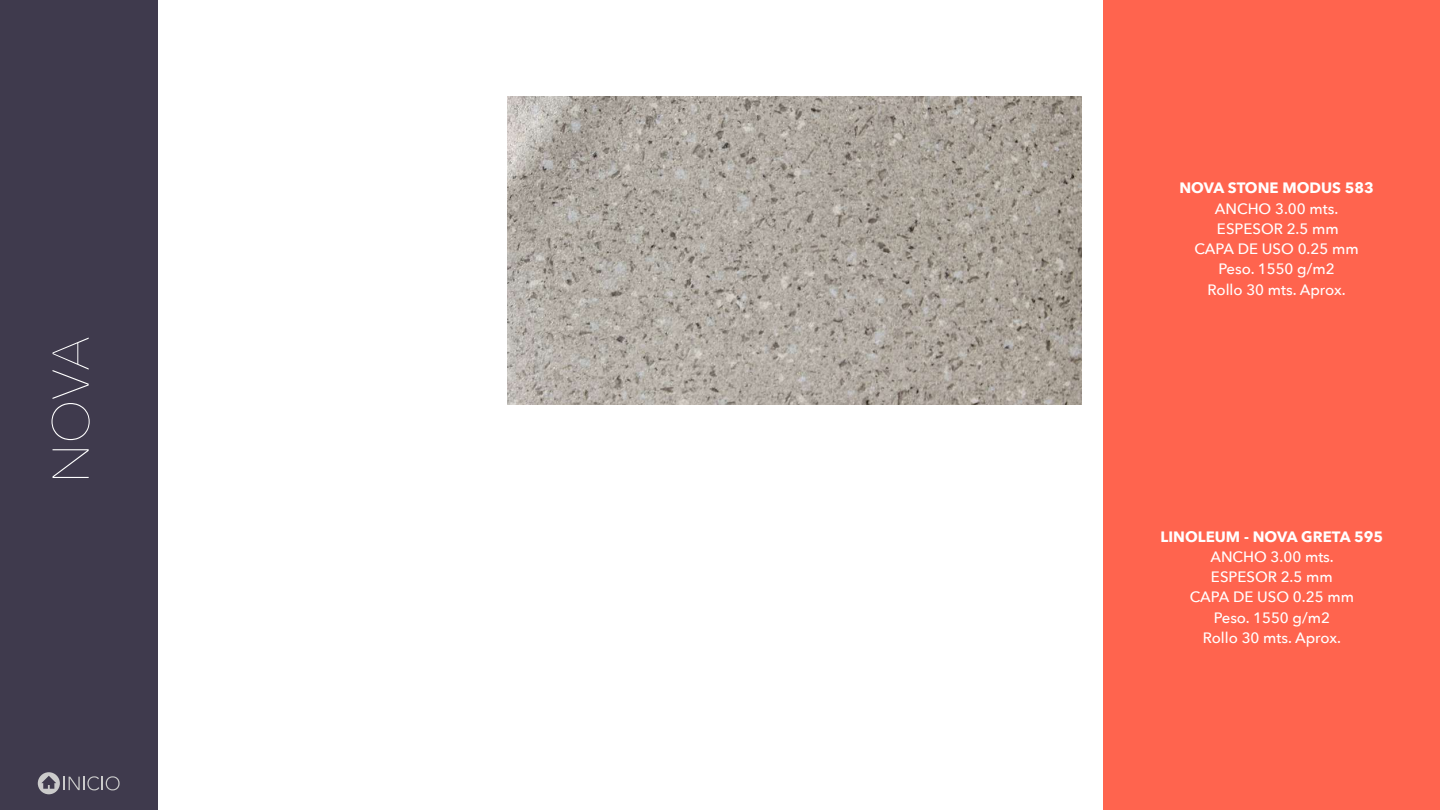
<style>
.page{position:relative;width:1440px;height:810px;background:#fff}
.page>*{position:absolute;margin:0;border:0;box-sizing:border-box;transform-origin:0 0}
.t1{font:200 51px "Avenir Next";color:#fff}
.t2{font:500 15px/20.2px "Avenir Next";color:#fff;text-align:center}
.t3{font:700 15px "Avenir Next";color:#fff}
</style>
<div class="page">
<div style="left:1104px;top:0;width:336px;height:810px;background:#ff644e"></div>
<div style="left:0;top:0;width:157px;height:810px;background:#3f3a4d"></div>
<svg style="left:38px;top:772px;width:82px;height:22px"></svg>
<img style="left:508px;top:96px;width:573px;height:309px">
<h1 class="t1" style="left:38px;top:483px;width:148px;rotate:-90deg">NOVA</h1>
<p class="t3" style="left:1179px;top:178px;width:196px">NOVA STONE MODUS 583</p>
<p class="t2" style="left:1195px;top:199px;width:166px">ANCHO 3.00 mts.<br>ESPESOR 2.5 mm<br>CAPA DE USO 0.25 mm<br>Peso. 1550 g/m2<br>Rollo 30 mts. Aprox.</p>
<p class="t3" style="left:1161px;top:527px;width:224px">LINOLEUM - NOVA GRETA 595</p>
<p class="t2" style="left:1190px;top:547px;width:166px">ANCHO 3.00 mts.<br>ESPESOR 2.5 mm<br>CAPA DE USO 0.25 mm<br>Peso. 1550 g/m2<br>Rollo 30 mts. Aprox.</p>
</div>
